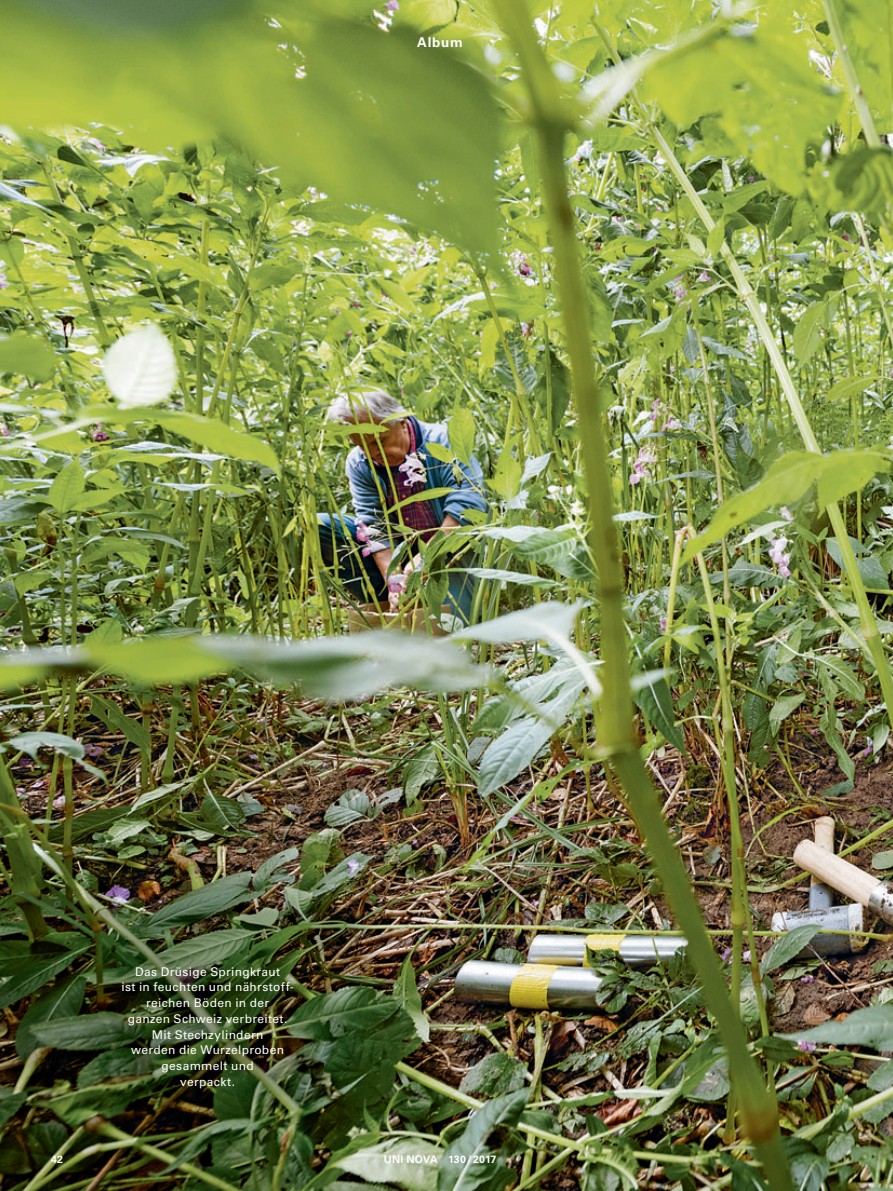
<style>
.page{position:relative;width:893px;height:1191px;background:#fff}
.page>*{position:absolute;margin:0;border:0;box-sizing:border-box;transform-origin:0 0}
.t1{font:700 13.5px "Univers LT Std";letter-spacing:.055em;color:#fff}
.t2{font:12px/15.8px "Univers LT Std";letter-spacing:.025em;color:#fff;text-align:center}
.t3{font:700 10.5px "Univers LT Std";letter-spacing:.02em;color:#fff}
</style>
<div class="page">
<img style="left:0;top:0;width:893px;height:1191px">
<img style="left:99px;top:940px;width:224px;height:182px">
<p class="t1" style="left:417px;top:37px;width:47px">Album</p>
<p class="t2" style="left:121px;top:964px;width:174px">Das Drüsige Springkraut<br>ist in feuchten und nährstoff&shy;reichen Böden in der<br>ganzen Schweiz ver breitet.<br>Mit Stechzylindern<br>werden die Wurzelproben gesammelt und<br>verpackt.</p>
<p class="t3" style="left:51px;top:1154px;width:14px">42</p>
<p class="t3" style="left:384px;top:1154px;width:114px">UNI NOVA 130 / 2017</p>
</div>
